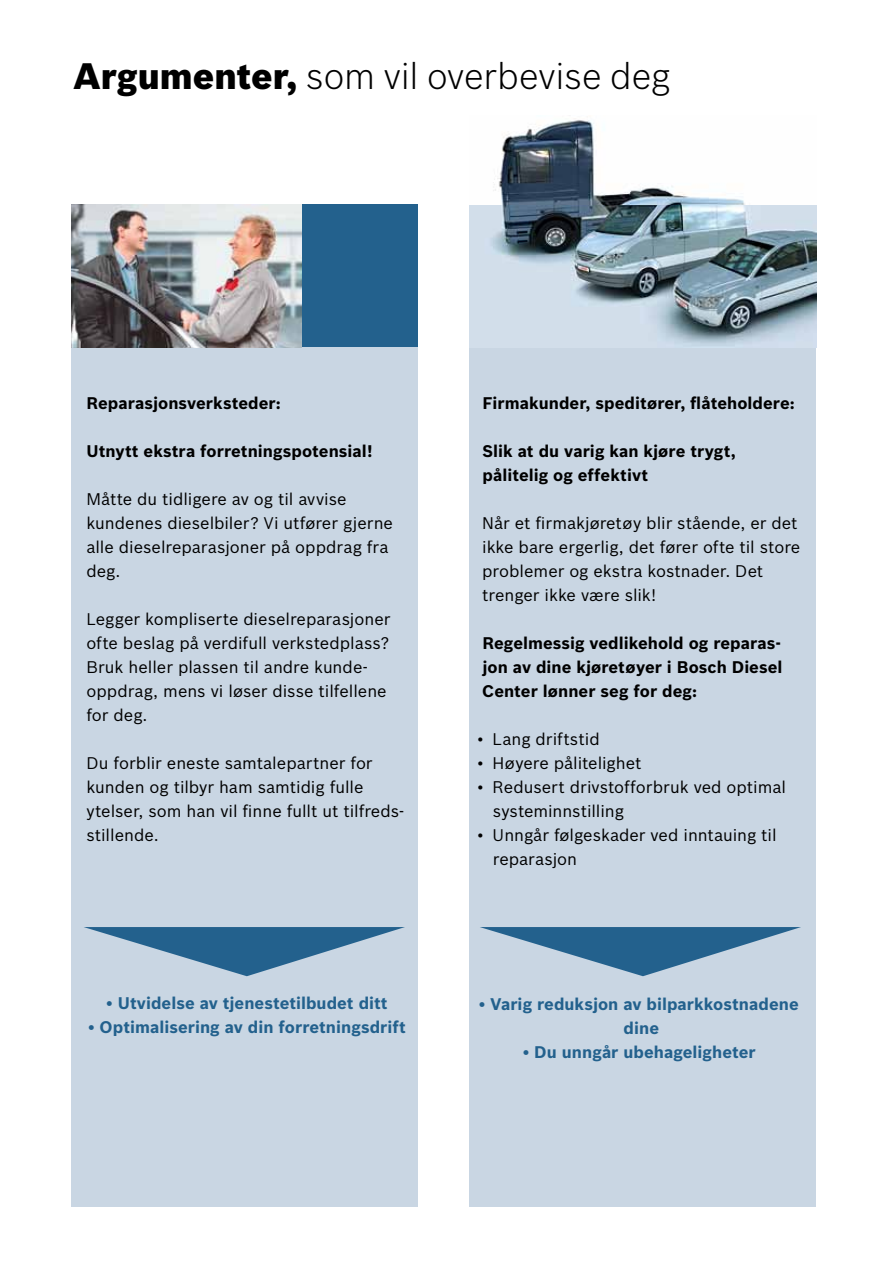
<style>
.page{position:relative;width:893px;height:1263px;background:#fff}
.page>*{position:absolute;margin:0;border:0;box-sizing:border-box;transform-origin:0 0}
.t1{font:300 36px "Bosch Sans";color:#000}
.t2{font:16.5px/24px "Bosch Sans";color:#000}
.t3{font:700 16.5px/24px "Bosch Sans";letter-spacing:.005em;color:#000}
.t4{font:700 16.5px/24px "Bosch Sans";color:#23618d;text-align:center}
.s1{font-weight:900}
</style>
<div class="page">
<div style="left:71px;top:205px;width:347px;height:142px;background:#23618d"></div>
<div style="left:469px;top:347px;width:347px;height:859px;background:#c9d6e3"></div>
<div style="left:71px;top:347px;width:347px;height:859px;background:#c9d6e3"></div>
<img style="left:71px;top:205px;width:230px;height:142px">
<svg style="left:480px;top:927px;width:321px;height:49px"></svg>
<img style="left:469px;top:120px;width:347px;height:227px">
<svg style="left:84px;top:927px;width:321px;height:49px"></svg>
<h1 class="t1" style="left:74px;top:54px;width:598px"><span class="s1">Argumenter,</span> som vil overbevise deg</h1>
<p class="t3" style="left:86px;top:391px;width:196px">Reparasjonsverksteder:</p>
<p class="t3" style="left:86px;top:439px;width:288px">Utnytt ekstra forretningspotensial!</p>
<p class="t2" style="left:86px;top:487px;width:308px">Måtte du tidligere av og til avvise kundenes dieselbiler? Vi utfører gjerne alle dieselreparasjoner på oppdrag fra deg.</p>
<p class="t2" style="left:86px;top:607px;width:305px">Legger kompliserte dieselreparasjoner ofte beslag på verdifull verkstedplass?<br>Bruk heller plassen til andre kunde&shy;oppdrag, mens vi løser disse tilfellene for deg.</p>
<p class="t2" style="left:86px;top:751px;width:319px">Du forblir eneste samtalepartner for kunden og tilbyr ham samtidig fulle ytelser, som han vil finne fullt ut tilfreds&shy;stillende.</p>
<p class="t4" style="left:106px;top:991px;width:283px">• Utvidelse av tjenestetilbudet ditt</p>
<p class="t4" style="left:88px;top:1015px;width:319px">• Optimalisering av din forretningsdrift</p>
<p class="t3" style="left:482px;top:391px;width:314px">Firmakunder, speditører, flåteholdere:</p>
<p class="t3" style="left:482px;top:439px;width:255px">Slik at du varig kan kjøre trygt, pålitelig og effektivt</p>
<p class="t2" style="left:482px;top:511px;width:320px">Når et firmakjøretøy blir stående, er det ikke bare ergerlig, det fører ofte til store problemer og ekstra kostnader. Det trenger ikke være slik!</p>
<p class="t3" style="left:482px;top:631px;width:302px;text-align:justify">Regelmessig vedlikehold og reparas&shy;jon av dine kjøretøyer i Bosch Diesel Center lønner seg for deg:</p>
<p class="t2" style="left:477px;top:727px;width:124px">• Lang driftstid</p>
<p class="t2" style="left:477px;top:751px;width:166px">• Høyere pålitelighet</p>
<p class="t2" style="left:493px;top:775px;width:295px;text-indent:-16px">• Redusert drivstofforbruk ved optimal systeminnstilling</p>
<p class="t2" style="left:493px;top:823px;width:285px;text-indent:-16px">• Unngår følgeskader ved inntauing til reparasjon</p>
<p class="t4" style="left:479px;top:991px;width:321px">• Varig reduksjon av bilparkkostnadene dine</p>
<p class="t4" style="left:523px;top:1040px;width:234px">• Du unngår ubehageligheter</p>
</div>
